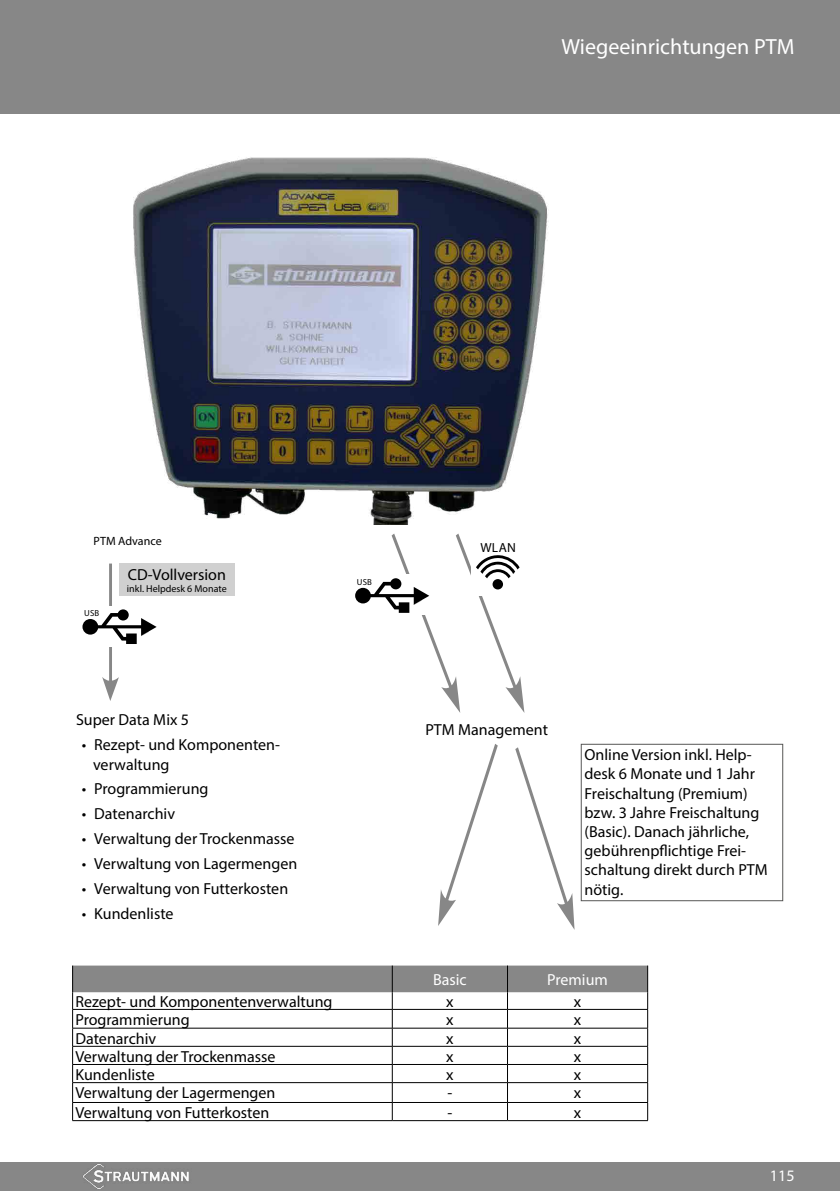
<style>
.page{position:relative;width:840px;height:1191px;background:#fff}
.page>*{position:absolute;margin:0;border:0;box-sizing:border-box;transform-origin:0 0}
.t1{font:22px "Myriad Pro";color:#fff}
.t2{font:16px/19.2px "Myriad Pro";color:#000}
.t3{font:16px "Myriad Pro";color:#fff}
.t4{font:13.2px "Myriad Pro";color:#000}
.t5{font:12px "Myriad Pro";color:#000}
.t6{font:10px "Myriad Pro";color:#000}
.t7{font:8.8px "Myriad Pro";color:#000}
</style>
<div class="page">
<div style="left:0;top:0;width:839px;height:113px;background:#878787"></div>
<div style="left:0;top:1162px;width:839px;height:29px;background:#878787"></div>
<img style="left:83px;top:1164px;width:106px;height:25px">
<img style="left:133px;top:157px;width:416px;height:367px">
<svg style="left:82px;top:563px;width:74px;height:138px"></svg>
<div style="left:119px;top:563px;width:115px;height:32px;background:#d0d0d0"></div>
<hr style="left:72px;top:1120px;width:320px;height:1px;background:#000">
<hr style="left:392px;top:1120px;width:115px;height:1px;background:#000">
<hr style="left:507px;top:1120px;width:140px;height:1px;background:#000">
<svg style="left:72px;top:965px;width:576px;height:155px"></svg>
<svg style="left:355px;top:533px;width:169px;height:180px"></svg>
<svg style="left:438px;top:744px;width:59px;height:182px"></svg>
<svg style="left:515px;top:747px;width:59px;height:182px"></svg>
<div style="left:580px;top:744px;width:202px;height:157px;border:1px solid #575756"></div>
<h1 class="t1" style="left:561px;top:33px;width:234px">Wiegeeinrichtungen PTM</h1>
<p class="t5" style="left:94px;top:534px;width:69px">PTM Advance</p>
<p class="t7" style="left:84px;top:608px;width:16px">USB</p>
<p class="t2" style="left:128px;top:564px;width:100px">CD-Vollversion</p>
<p class="t6" style="left:127px;top:582px;width:101px">inkl. Helpdesk 6 Monate</p>
<p class="t2" style="left:76px;top:710px;width:114px">Super Data Mix 5</p>
<p class="t2" style="left:93px;top:735px;width:188px;text-indent:-11px">• Rezept- und Komponenten&shy;verwaltung</p>
<p class="t2" style="left:82px;top:779px;width:128px">• Programmierung</p>
<p class="t2" style="left:82px;top:804px;width:95px">• Datenarchiv</p>
<p class="t2" style="left:82px;top:829px;width:214px">• Verwaltung der Trockenmasse</p>
<p class="t2" style="left:82px;top:853px;width:217px">• Verwaltung von Lagermengen</p>
<p class="t2" style="left:82px;top:878px;width:208px">• Verwaltung von Futterkosten</p>
<p class="t2" style="left:82px;top:903px;width:93px">• Kundenliste</p>
<p class="t7" style="left:357px;top:577px;width:16px">USB</p>
<p class="t4" style="left:480px;top:539px;width:37px">WLAN</p>
<p class="t2" style="left:425px;top:720px;width:124px">PTM Management</p>
<p class="t2" style="left:584px;top:745px;width:184px">Online Version inkl. Help&shy;desk 6 Monate und 1 Jahr<br>Freischaltung (Premium) bzw. 3 Jahre Freischaltung (Basic). Danach jährliche, gebührenpflichtige Frei&shy;schaltung direkt durch PTM nötig.</p>
<p class="t3" style="left:433px;top:970px;width:35px">Basic</p>
<p class="t3" style="left:547px;top:970px;width:62px">Premium</p>
<p class="t2" style="left:75px;top:991px;width:258px">Rezept- und Komponentenverwaltung</p>
<p class="t2" style="left:446px;top:991px;width:9px">x</p>
<p class="t2" style="left:573px;top:991px;width:9px">x</p>
<p class="t2" style="left:75px;top:1009px;width:116px">Programmierung</p>
<p class="t2" style="left:446px;top:1009px;width:9px">x</p>
<p class="t2" style="left:573px;top:1009px;width:9px">x</p>
<p class="t2" style="left:75px;top:1028px;width:82px">Datenarchiv</p>
<p class="t2" style="left:446px;top:1028px;width:9px">x</p>
<p class="t2" style="left:573px;top:1028px;width:9px">x</p>
<p class="t2" style="left:75px;top:1046px;width:201px">Verwaltung der Trockenmasse</p>
<p class="t2" style="left:446px;top:1046px;width:9px">x</p>
<p class="t2" style="left:573px;top:1046px;width:9px">x</p>
<p class="t2" style="left:75px;top:1064px;width:81px">Kundenliste</p>
<p class="t2" style="left:446px;top:1064px;width:9px">x</p>
<p class="t2" style="left:573px;top:1064px;width:9px">x</p>
<p class="t2" style="left:75px;top:1082px;width:201px">Verwaltung der Lagermengen</p>
<p class="t2" style="left:447px;top:1082px;width:6px">-</p>
<p class="t2" style="left:573px;top:1082px;width:9px">x</p>
<p class="t2" style="left:75px;top:1102px;width:195px">Verwaltung von Futterkosten</p>
<p class="t2" style="left:447px;top:1102px;width:6px">-</p>
<p class="t2" style="left:573px;top:1102px;width:9px">x</p>
<p class="t3" style="left:769px;top:1165px;width:26px">115</p>
</div>
